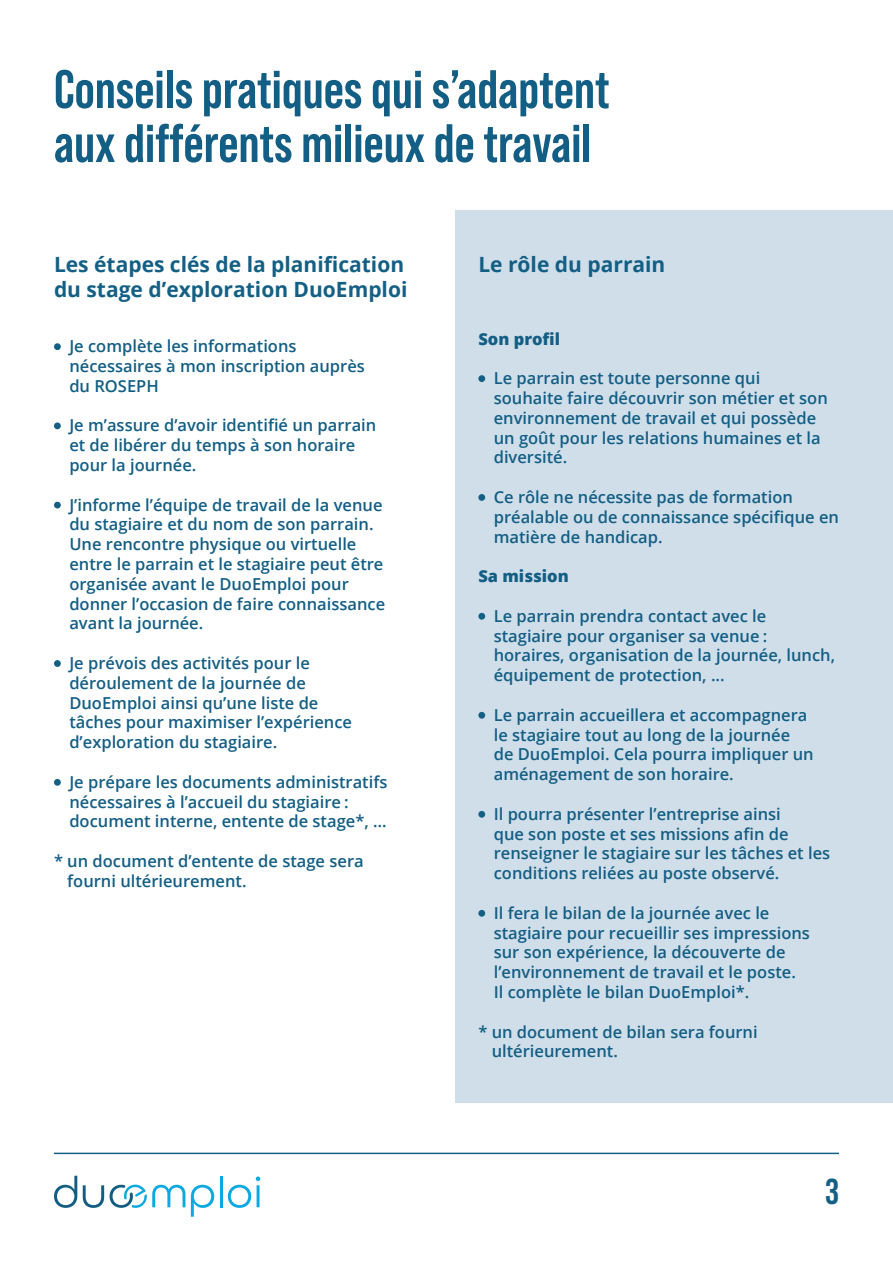
<style>
.page{position:relative;width:893px;height:1263px;background:#fff}
.page>*{position:absolute;margin:0;border:0;box-sizing:border-box;transform-origin:0 0}
.t1{font:700 54px "Bebas Neue Pro";color:#135e84}
.t2{font:700 36px "Bebas Neue Pro";color:#145f84}
.t3{font:700 21px "Open Sans";color:#145f84}
.t4{font:700 21px "Open Sans";color:#135e84}
.t5{font:600 16.5px/19.8px "Open Sans";color:#135e84}
.t6{font:800 16.5px "Open Sans";color:#135e84}
</style>
<div class="page">
<div style="left:455px;top:210px;width:438px;height:893px;background:#d0dee9"></div>
<div style="left:54px;top:343px;width:7px;height:7px;background:#145f84;border-radius:50%"></div>
<div style="left:54px;top:422px;width:7px;height:7px;background:#145f84;border-radius:50%"></div>
<div style="left:54px;top:502px;width:7px;height:6px;background:#145f84;border-radius:50%"></div>
<div style="left:54px;top:660px;width:7px;height:7px;background:#145f84;border-radius:50%"></div>
<div style="left:54px;top:779px;width:7px;height:7px;background:#145f84;border-radius:50%"></div>
<svg style="left:54px;top:1176px;width:23px;height:32px"></svg>
<svg style="left:83px;top:1185px;width:21px;height:23px"></svg>
<svg style="left:191px;top:1185px;width:23px;height:32px"></svg>
<hr style="left:220px;top:1176px;width:2px;height:31px;background:#0ba8e1">
<svg style="left:228px;top:1176px;width:32px;height:32px"></svg>
<hr style="left:257px;top:1185px;width:3px;height:22px;background:#0ba8e1">
<svg style="left:110px;top:1184px;width:75px;height:24px"></svg>
<hr style="left:54px;top:1152px;width:785px;height:2px;background:#145f84">
<div style="left:478px;top:375px;width:7px;height:7px;background:#145f84;border-radius:50%"></div>
<div style="left:478px;top:494px;width:7px;height:7px;background:#145f84;border-radius:50%"></div>
<div style="left:478px;top:613px;width:7px;height:7px;background:#145f84;border-radius:50%"></div>
<div style="left:478px;top:712px;width:7px;height:7px;background:#145f84;border-radius:50%"></div>
<div style="left:478px;top:811px;width:7px;height:7px;background:#145f84;border-radius:50%"></div>
<div style="left:478px;top:910px;width:7px;height:7px;background:#145f84;border-radius:50%"></div>
<p class="t1" style="left:54px;top:58px;width:557px">Conseils pratiques qui s’adaptent</p>
<p class="t1" style="left:54px;top:112px;width:539px">aux différents milieux de travail</p>
<p class="t3" style="left:54px;top:249px;width:352px">Les étapes clés de la planification</p>
<p class="t3" style="left:54px;top:275px;width:355px">du stage d’exploration DuoEmploi</p>
<p class="t5" style="left:69px;top:336px;width:297px">Je complète les informations nécessaires à mon inscription auprès du ROSEPH</p>
<p class="t5" style="left:69px;top:415px;width:308px">Je m’assure d’avoir identifié un parrain et de libérer du temps à son horaire pour la journée.</p>
<p class="t5" style="left:69px;top:494px;width:317px">J’informe l’équipe de travail de la venue du stagiaire et du nom de son parrain.<br>Une rencontre physique ou virtuelle entre le parrain et le stagiaire peut être organisée avant le DuoEmploi pour donner l’occasion de faire connaissance avant la journée.</p>
<p class="t5" style="left:69px;top:653px;width:284px">Je prévois des activités pour le déroulement de la journée de<br>DuoEmploi ainsi qu’une liste de tâches pour maximiser l’expérience d’exploration du stagiaire.</p>
<p class="t5" style="left:69px;top:772px;width:320px">Je prépare les documents administratifs nécessaires à l’accueil du stagiaire : document interne, entente de stage*, …</p>
<p class="t5" style="left:67px;top:851px;width:298px;text-indent:-13px">* un document d’entente de stage sera fourni ultérieurement.</p>
<p class="t4" style="left:478px;top:249px;width:189px">Le rôle du parrain</p>
<p class="t6" style="left:478px;top:326px;width:83px">Son profil</p>
<p class="t5" style="left:494px;top:368px;width:336px">Le parrain est toute personne qui souhaite faire découvrir son métier et son environnement de travail et qui possède un goût pour les relations humaines et la diversité.</p>
<p class="t5" style="left:494px;top:487px;width:347px">Ce rôle ne nécessite pas de formation préalable ou de connaissance spécifique en matière de handicap.</p>
<p class="t6" style="left:478px;top:564px;width:92px">Sa mission</p>
<p class="t5" style="left:494px;top:605px;width:343px">Le parrain prendra contact avec le stagiaire pour organiser sa venue : horaires, organisation de la journée, lunch, équipement de protection, ...</p>
<p class="t5" style="left:494px;top:704px;width:321px">Le parrain accueillera et accompagnera le stagiaire tout au long de la journée de DuoEmploi. Cela pourra impliquer un aménagement de son horaire.</p>
<p class="t5" style="left:494px;top:803px;width:338px">Il pourra présenter l’entreprise ainsi<br>que son poste et ses missions afin de renseigner le stagiaire sur les tâches et les conditions reliées au poste observé.</p>
<p class="t5" style="left:494px;top:902px;width:318px">Il fera le bilan de la journée avec le stagiaire pour recueillir ses impressions sur son expérience, la découverte de l’environnement de travail et le poste.<br>Il complète le bilan DuoEmploi*.</p>
<p class="t5" style="left:492px;top:1021px;width:267px;text-indent:-13px">* un document de bilan sera fourni ultérieurement.</p>
<p class="t2" style="left:825px;top:1171px;width:15px">3</p>
</div>
